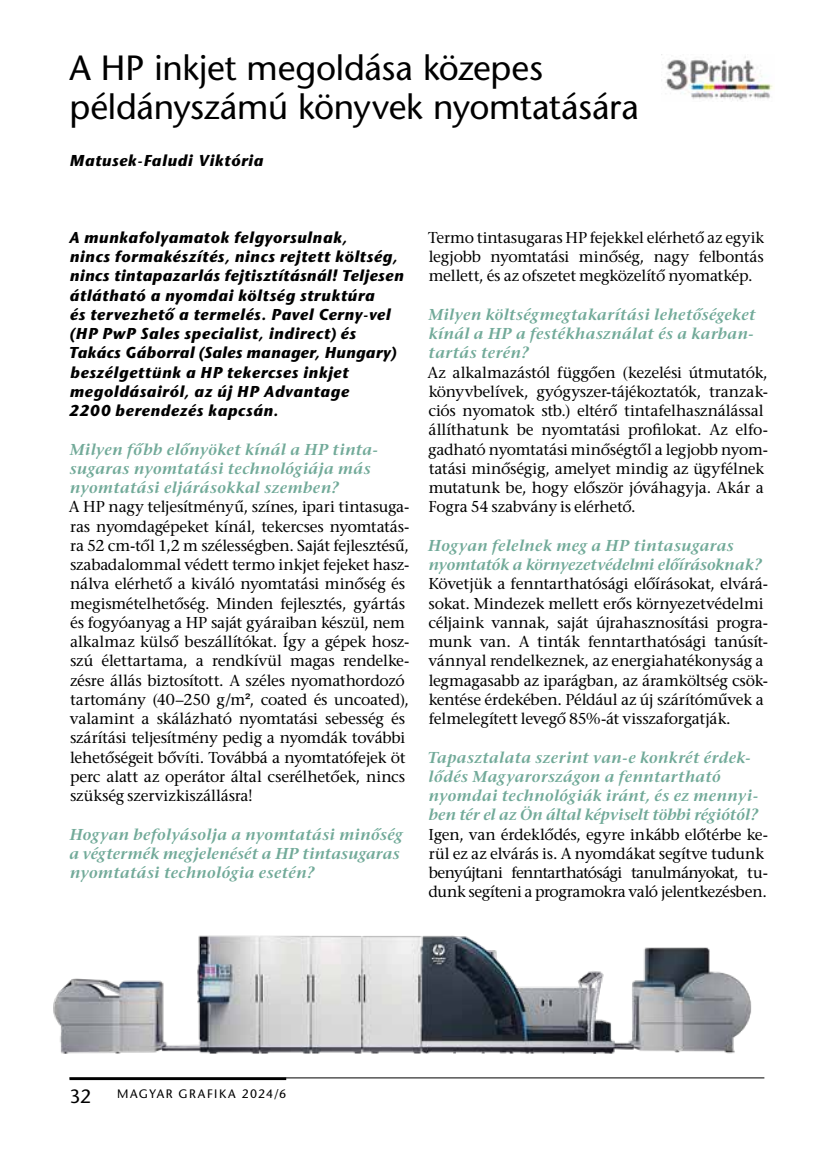
<style>
.page{position:relative;width:819px;height:1166px;background:#fff}
.page>*{position:absolute;margin:0;border:0;box-sizing:border-box;transform-origin:0 0}
.t1{font:35px/38.5px "ITC Stone Sans";letter-spacing:-.005em;color:#000}
.t2{font:19.25px "ITC Stone Sans";color:#000}
.t3{font:15.75px/19.2px "ITC Stone Serif";letter-spacing:-.015em;color:#000}
.t4{font:italic 600 15.75px/19.2px "ITC Stone Serif";letter-spacing:.02em;color:#72aa99}
.t5{font:italic 700 15.75px/19.2px "ITC Stone Sans";letter-spacing:.04em;color:#000}
.t6{font:italic 600 15.75px/19.2px "ITC Stone Serif";color:#72aa99}
.t7{font:12.25px "ITC Stone Sans";letter-spacing:.12em;color:#000}
.s1{font-family:"Arial"}
</style>
<div class="page">
<hr style="left:69px;top:1077px;width:695px;height:1px;background:#000">
<hr style="left:69px;top:1077px;width:217px;height:3px;background:#000">
<img style="left:53px;top:935px;width:699px;height:118px">
<img style="left:661px;top:54px;width:112px;height:48px">
<h1 class="t1" style="left:69px;top:54px;width:571px">A HP inkjet megoldása közepes példányszámú könyvek nyomtatására</h1>
<p class="t5" style="left:69px;top:153px;width:195px">Matusek-Faludi Viktória</p>
<p class="t5" style="left:69px;top:230px;width:336px">A munkafolyamatok felgyorsulnak,<br>nincs formakészítés, nincs rejtett költség, nincs tintapazarlás fejtisztításnál! Teljesen átlátható a nyomdai költség struktúra<br>és tervezhető a termelés. Pavel Cerny-vel (HP PwP Sales specialist, indirect) és Takács Gáborral (Sales manager, Hungary) beszélgettünk a HP tekercses inkjet megoldásairól, az új HP Advantage<br>2200 berendezés kapcsán.</p>
<p class="t4" style="left:70px;top:442px;width:309px">Milyen főbb előnyöket kínál a HP tinta&shy;sugaras nyomtatási technológiája más nyomtatási eljárásokkal szemben?</p>
<p class="t3" style="left:69px;top:499px;width:342px">A HP nagy teljesítményű, színes, ipari tintasuga&shy;ras nyomdagépeket kínál, tekercses nyomtatás&shy;ra 52 cm-től 1,2 m szélességben. Saját fejlesztésű, szabadalommal védett termo inkjet fejeket hasz&shy;nálva elérhető a kiváló nyomtatási minőség és megismételhetőség. Minden fejlesztés, gyártás és fogyóanyag a HP saját gyáraiban készül, nem alkalmaz külső beszállítókat. Így a gépek hos - szú élettartama, a rendkívül magas rendelke&shy;zésre állás biztosított. A széles nyomathordozó tartomány (40–250 g/m<span class="s1">²</span>, coated és uncoated), valamint a skálázható nyomtatási sebesség és szárítási teljesítmény pedig a nyomdák további lehetőségeit bővíti. Továbbá a nyomtatófejek öt perc alatt az operátor által cserélhetőek, nincs szükség szervizkiszállásra!</p>
<p class="t4" style="left:69px;top:826px;width:335px">Hogyan befolyásolja a nyomtatási minőség a végtermék megjelenését a HP tintasugaras nyomtatási technológia esetén?</p>
<p class="t3" style="left:428px;top:230px;width:337px;text-align:justify">Termo tintasugaras HP fejekkel elérhető az egyik legjobb nyomtatási minőség, nagy felbontás mellett, és az ofszetet megközelítő nyomatkép.</p>
<p class="t4" style="left:428px;top:307px;width:329px">Milyen költségmegtakarítási lehetőségeket kínál a HP a festékhasználat és a karban&shy;tartás terén?</p>
<p class="t3" style="left:427px;top:365px;width:342px">Az alkalmazástól függően (kezelési útmutatók, könyvbelívek, gyógyszer-tájékoztatók, tranzak&shy;ciós nyomatok stb.) eltérő tintafelhasználással állíthatunk be nyomtatási profilokat. Az elfo&shy;gadható nyomtatási minőségtől a legjobb nyom&shy;tatási minőségig, amelyet mindig az ügyfélnek mutatunk be, hogy először jóváhagyja. Akár a Fogra 54 szabvány is elérhető.</p>
<p class="t6" style="left:428px;top:538px;width:335px">Hogyan felelnek meg a HP tintasugaras nyomtatók a környezetvédelmi előírásoknak?</p>
<p class="t3" style="left:428px;top:576px;width:341px">Követjük a fenntarthatósági előírásokat, elvárá&shy;sokat. Mindezek mellett erős környezetvédelmi céljaink vannak, saját újrahasznosítási progra&shy;munk van. A tinták fenntarthatósági tanúsít&shy;vánnyal rendelkeznek, az energiahatékonyság a legmagasabb az iparágban, az áramköltség csök&shy;kentése érdekében. Például az új szárítóművek a felmelegített levegő 85%-át visszaforgatják.</p>
<p class="t4" style="left:427px;top:749px;width:332px">Tapasztalata szerint van-e konkrét érdek&shy;lődés Magyarországon a fenntartható nyomdai technológiák iránt, és ez mennyi&shy;ben tér el az Ön által képviselt többi régiótól?</p>
<p class="t3" style="left:428px;top:826px;width:341px">Igen, van érdeklődés, egyre inkább előtérbe ke&shy;rül ez az elvárás is. A nyomdákat segítve tudunk benyújtani fenntarthatósági tanulmányokat, tu&shy;dunk segíteni a programokra való jelentkezésben.</p>
<p class="t2" style="left:69px;top:1085px;width:23px">32</p>
<p class="t7" style="left:117px;top:1087px;width:171px">MAGYAR GRAFIKA 2024/6</p>
</div>
